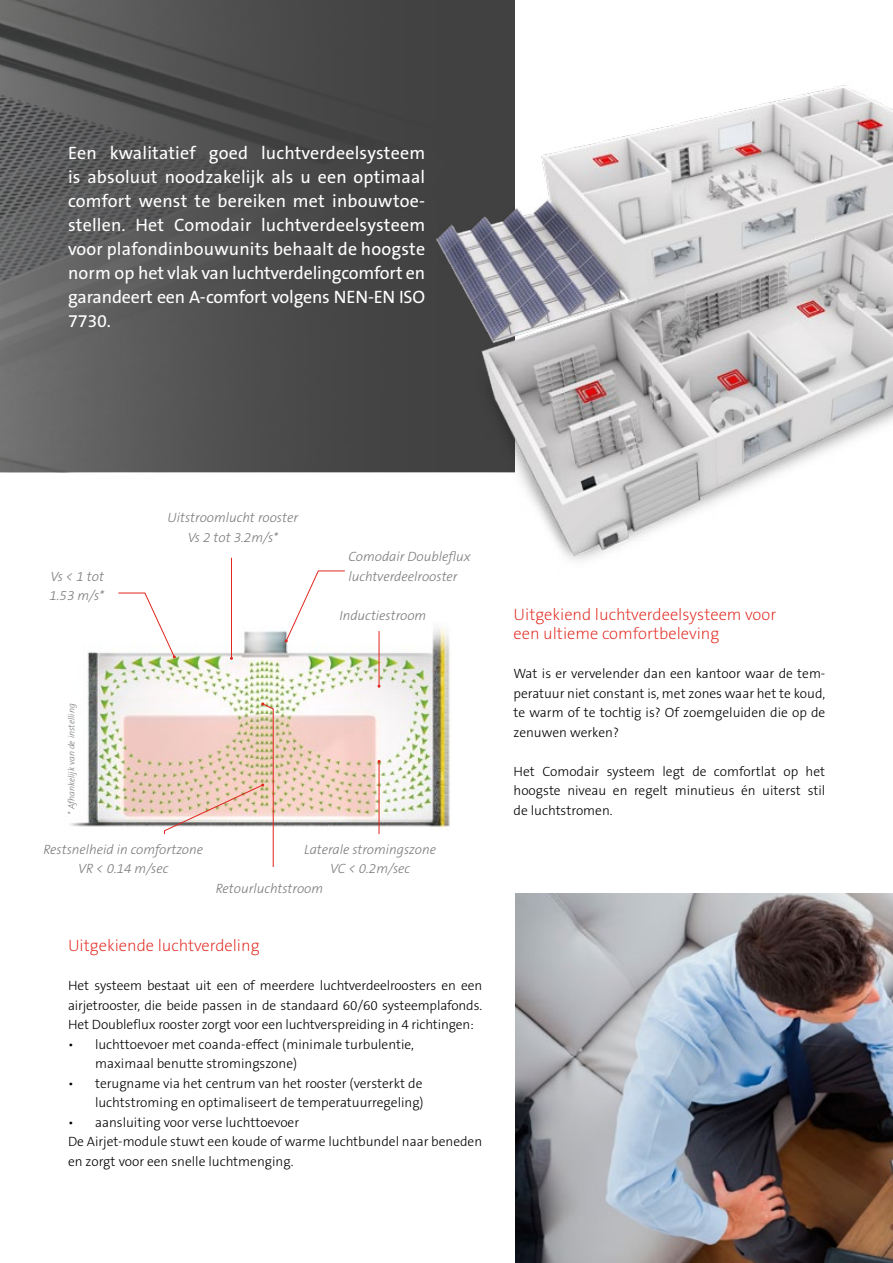
<style>
.page{position:relative;width:893px;height:1263px;background:#fff}
.page>*{position:absolute;margin:0;border:0;box-sizing:border-box;transform-origin:0 0}
.t1{font:18px/24px "The Sans B5 Plain";letter-spacing:-.01em;color:#fff;text-align:justify}
.t2{font:200 16.5px/19.5px "The Sans B2";color:#e1261d}
.t3{font:300 13.5px/19.5px "The Sans B3";color:#000;text-align:justify}
.t4{font:italic 300 13.5px/19.5px "The Sans B3";color:#7c7b7b;text-align:center}
.t5{font:italic 300 9px "The Sans B3";color:#7c7b7b}
</style>
<div class="page">
<svg style="left:0;top:0;width:278px;height:472px;background:#585859"></svg>
<img style="left:515px;top:894px;width:378px;height:369px">
<img style="left:70px;top:631px;width:380px;height:198px">
<svg style="left:118px;top:592px;width:58px;height:66px"></svg>
<hr style="left:231px;top:558px;width:1px;height:100px;background:#e1261d">
<hr style="left:379px;top:761px;width:1px;height:73px;background:#e1261d">
<svg style="left:164px;top:702px;width:110px;height:165px"></svg>
<img style="left:278px;top:0;width:615px;height:687px">
<p class="t1" style="left:68px;top:141px;width:359px">Een kwalitatief goed luchtverdeelsysteem is absoluut noodzakelijk als u een optimaal comfort wenst te bereiken met inbouwtoe&shy;stellen. Het Comodair luchtverdeelsysteem voor plafondinbouwunits behaalt de hoogste norm op het vlak van luchtverdelingcomfort en garandeert een A-comfort volgens NEN-EN ISO 7730.</p>
<p class="t4" style="left:49px;top:567px;width:56px;text-align:left">Vs &lt; 1 tot<br>1.53 m/s*</p>
<p class="t5" style="left:67px;top:815px;width:113px;rotate:-90deg">* Afhankelijk van de instelling</p>
<p class="t4" style="left:168px;top:508px;width:132px">Uitstroomlucht rooster<br>Vs 2 tot 3.2m/s*</p>
<p class="t4" style="left:348px;top:547px;width:124px;text-align:left">Comodair Doubleflux luchtverdeelrooster</p>
<p class="t4" style="left:339px;top:606px;width:89px">Inductiestroom</p>
<p class="t4" style="left:43px;top:840px;width:161px">Restsnelheid in comfortzone<br>VR &lt; 0.14 m/sec</p>
<p class="t4" style="left:304px;top:840px;width:133px">Laterale stromingszone<br>VC &lt; 0.2m/sec</p>
<p class="t4" style="left:216px;top:879px;width:109px">Retourluchtstroom</p>
<p class="t2" style="left:68px;top:936px;width:193px">Uitgekiende luchtverdeling</p>
<p class="t3" style="left:68px;top:976px;width:416px">Het systeem bestaat uit een of meerdere luchtverdeelroosters en een airjetrooster, die beide passen in de standaard 60/60 systeemplafonds.<br>Het Doubleflux rooster zorgt voor een luchtverspreiding in 4 richtingen:</p>
<p class="t3" style="left:95px;top:1035px;width:320px;text-indent:-27px">• luchttoevoer met coanda-effect (minimale turbulentie, maximaal benutte stromingszone)</p>
<p class="t3" style="left:68px;top:1074px;width:357px;text-align:right">• terugname via het centrum van het rooster (versterkt de luchtstroming en optimaliseert de temperatuurregeling)</p>
<p class="t3" style="left:68px;top:1113px;width:416px;text-align:left">• aansluiting voor verse luchttoevoer<br>De Airjet-module stuwt een koude of warme luchtbundel naar beneden en zorgt voor een snelle luchtmenging.</p>
<p class="t2" style="left:513px;top:605px;width:264px">Uitgekiend luchtverdeelsysteem voor een ultieme comfortbeleving</p>
<p class="t3" style="left:513px;top:664px;width:313px">Wat is er vervelender dan een kantoor waar de tem&shy;peratuur niet constant is, met zones waar het te koud, te warm of te tochtig is? Of zoemgeluiden die op de zenuwen werken?</p>
<p class="t3" style="left:513px;top:762px;width:313px">Het Comodair systeem legt de comfortlat op het hoogste niveau en regelt minutieus én uiterst stil de luchtstromen.</p>
</div>
